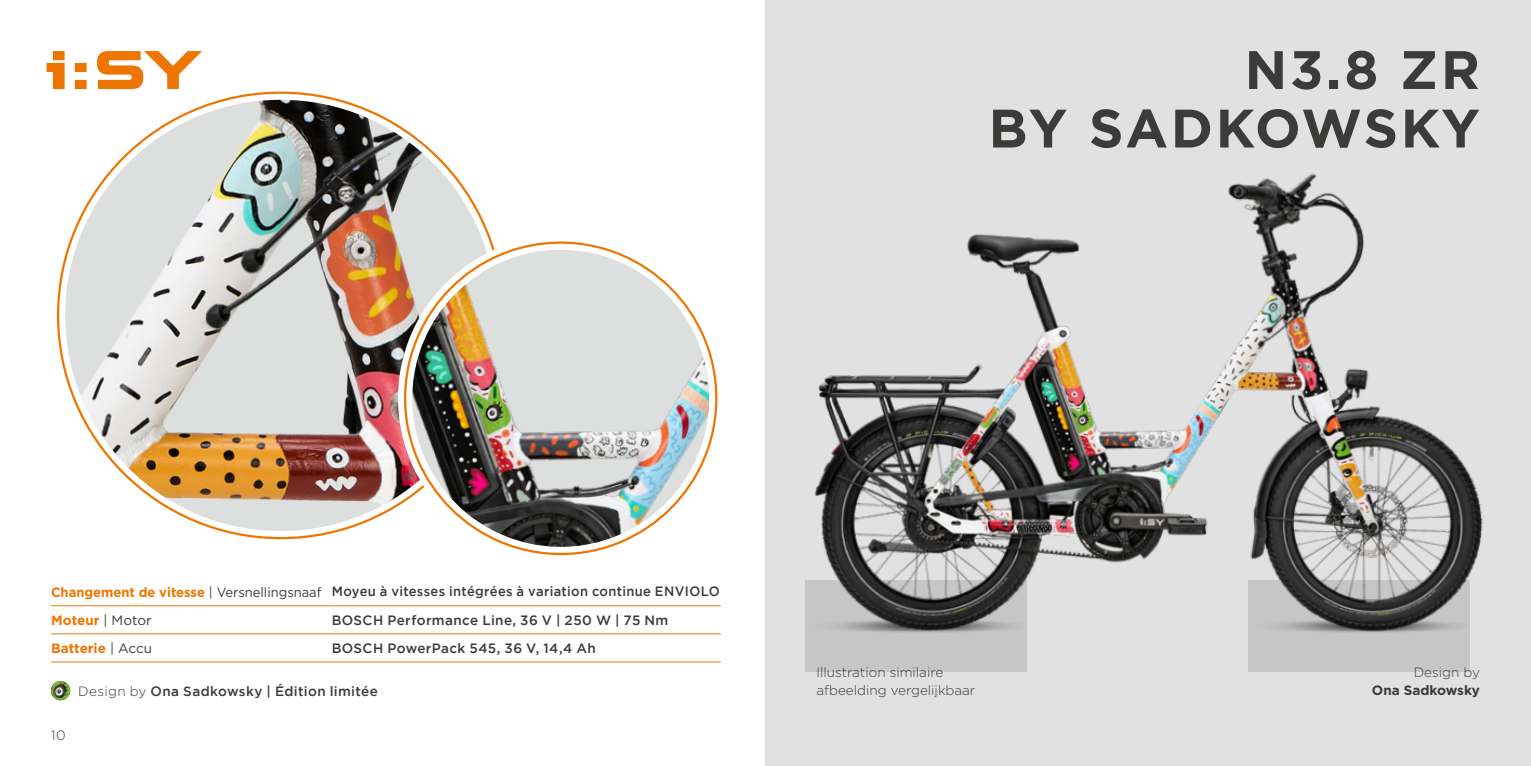
<style>
.page{position:relative;width:1531px;height:766px;background:#fff}
.page>*{position:absolute;margin:0;border:0;box-sizing:border-box;transform-origin:0 0}
.t1{font:700 54px/58.5px "Gotham";letter-spacing:.035em;color:#3b3b3a;text-align:right}
.t2{font:500 13.5px "Gotham";letter-spacing:.025em;color:#3b3b3a}
.t3{font:500 13.5px/28.3px "Gotham";letter-spacing:.025em;color:#3b3b3a;scale:.96 1}
.t4{font:300 13.5px/18px "Gotham";color:#3b3b3a}
.t5{font:700 13.5px "Gotham";color:#ee7600}
.t6{font:700 13.5px "Gotham";color:#3b3b3a}
.s1{font-weight:700;color:#ee7600}
.s2{font-weight:400}
.s3{font-weight:400;color:#3b3b3a}
.s4{font-weight:300}
</style>
<div class="page">
<div style="left:765px;top:0;width:766px;height:765px;background:#e1e1e1"></div>
<img style="left:805px;top:173px;width:678px;height:463px">
<svg style="left:51px;top:86px;width:459px;height:459px"></svg>
<img style="left:65px;top:100px;width:431px;height:431px;border-radius:215px">
<svg style="left:398px;top:235px;width:325px;height:326px"></svg>
<img style="left:412px;top:250px;width:297px;height:296px;border-radius:148px">
<hr style="left:51px;top:605px;width:281px;height:1px;background:#ee7600">
<hr style="left:332px;top:605px;width:389px;height:1px;background:#ee7600">
<hr style="left:51px;top:633px;width:281px;height:1px;background:#ee7600">
<hr style="left:332px;top:633px;width:389px;height:1px;background:#ee7600">
<hr style="left:51px;top:661px;width:281px;height:1px;background:#ee7600">
<hr style="left:332px;top:661px;width:389px;height:1px;background:#ee7600">
<img style="left:51px;top:681px;width:19px;height:19px;border-radius:10px">
<svg style="left:47px;top:51px;width:155px;height:38px"></svg>
<h1 class="t1" style="left:988px;top:40px;width:493px">N3.8 ZR<br>BY SADKOWSKY</h1>
<p class="t3" style="left:51px;top:577px;width:698px"><span class="s1">Changement de vitesse</span> <span class="s2">| Versnellingsnaaf</span> Moyeu à vitesses intégrées à variation continue ENVIOLO<br><span class="s1">Moteur</span> <span class="s2">| Motor</span></p>
<p class="t2" style="left:332px;top:612px;width:338px">BOSCH Performance Line, 36 V | 250 W | 75 Nm</p>
<p class="t5" style="left:51px;top:639px;width:102px">Batterie <span class="s3">| Accu</span></p>
<p class="t2" style="left:332px;top:640px;width:266px">BOSCH PowerPack 545, 36 V, 14,4 Ah</p>
<p class="t2" style="left:78px;top:683px;width:301px"><span class="s4">Design by</span> Ona Sadkowsky | Édition limitée</p>
<p class="t4" style="left:51px;top:725px;width:16px">10</p>
<p class="t4" style="left:816px;top:663px;width:160px">Illustration similaire afbeelding vergelijkbaar</p>
<p class="t4" style="left:1413px;top:663px;width:68px">Design by</p>
<p class="t6" style="left:1372px;top:681px;width:110px">Ona Sadkowsky</p>
</div>
